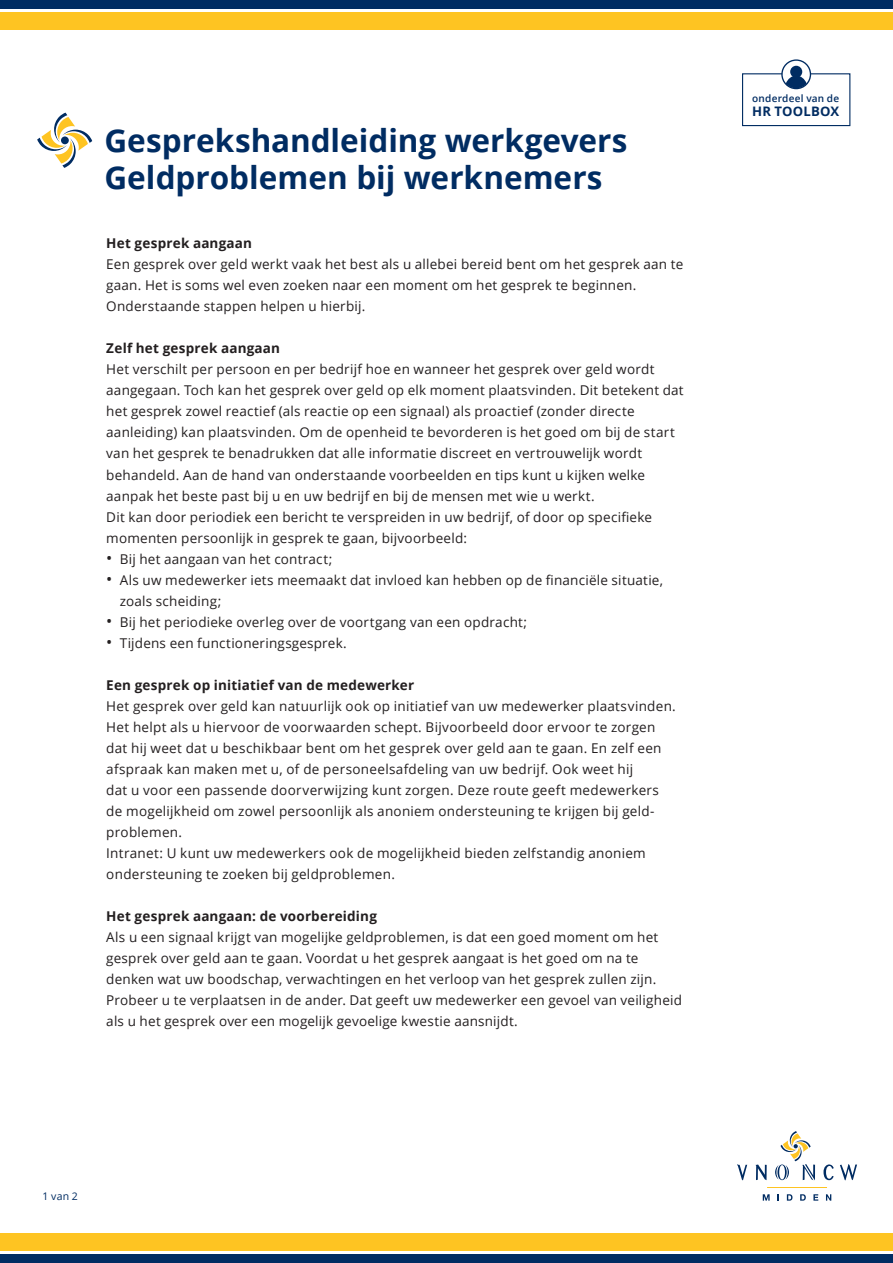
<style>
.page{position:relative;width:893px;height:1263px;background:#fff}
.page>*{position:absolute;margin:0;border:0;box-sizing:border-box;transform-origin:0 0}
.t1{font:700 31.5px "Open Sans";color:#002c62}
.t2{font:13.5px/21px "Open Sans";letter-spacing:.015em;color:#231f20}
.t3{font:700 13.5px "Open Sans";letter-spacing:.015em;color:#231f20}
.t4{font:700 13.05px "Open Sans";letter-spacing:.015em;color:#002c62}
.t5{font:10.5px "Open Sans";color:#002c62}
.t6{font:600 10.05px "Open Sans";letter-spacing:.02em;color:#002c62}
.s1{font-size:16.5px}
</style>
<div class="page">
<svg style="left:763px;top:1194px;width:7px;height:6px"></svg>
<svg style="left:777px;top:1194px;width:2px;height:6px"></svg>
<svg style="left:787px;top:1194px;width:5px;height:6px"></svg>
<svg style="left:800px;top:1194px;width:6px;height:6px"></svg>
<svg style="left:813px;top:1194px;width:5px;height:6px"></svg>
<svg style="left:826px;top:1194px;width:5px;height:6px"></svg>
<hr style="left:767px;top:1187px;width:60px;height:1px;background:#fec422">
<svg style="left:823px;top:1164px;width:11px;height:16px"></svg>
<svg style="left:737px;top:1164px;width:10px;height:16px"></svg>
<svg style="left:755px;top:1164px;width:12px;height:16px"></svg>
<svg style="left:840px;top:1164px;width:17px;height:16px"></svg>
<svg style="left:775px;top:1131px;width:40px;height:49px"></svg>
<div style="left:0;top:0;width:893px;height:9px;background:#002c62"></div>
<div style="left:0;top:13px;width:893px;height:17px;background:#fec422"></div>
<div style="left:0;top:1254px;width:893px;height:9px;background:#002c62"></div>
<div style="left:0;top:1233px;width:893px;height:17px;background:#fec422"></div>
<svg style="left:37px;top:113px;width:55px;height:55px"></svg>
<div style="left:781px;top:59px;width:30px;height:30px;border:1px solid #002c62;border-radius:50%"></div>
<div style="left:790px;top:66px;width:12px;height:12px;background:#002c62;border-radius:50%"></div>
<svg style="left:742px;top:73px;width:109px;height:54px"></svg>
<p class="t1" style="left:104px;top:118px;width:525px">Gesprekshandleiding werkgevers</p>
<p class="t1" style="left:104px;top:155px;width:500px">Geldproblemen bij werknemers</p>
<p class="t3" style="left:106px;top:234px;width:147px">Het gesprek aangaan</p>
<p class="t2" style="left:106px;top:254px;width:579px">Een gesprek over geld werkt vaak het best als u allebei bereid bent om het gesprek aan te gaan. Het is soms wel even zoeken naar een moment om het gesprek te beginnen.<br>Onderstaande stappen helpen u hierbij.</p>
<p class="t3" style="left:106px;top:339px;width:175px">Zelf het gesprek aangaan</p>
<p class="t2" style="left:106px;top:359px;width:579px">Het verschilt per persoon en per bedrijf hoe en wanneer het gesprek over geld wordt aangegaan. Toch kan het gesprek over geld op elk moment plaatsvinden. Dit betekent dat het gesprek zowel reactief (als reactie op een signaal) als proactief (zonder directe aanleiding) kan plaatsvinden. Om de openheid te bevorderen is het goed om bij de start van het gesprek te benadrukken dat alle informatie discreet en vertrouwelijk wordt behandeld. Aan de hand van onderstaande voorbeelden en tips kunt u kijken welke aanpak het beste past bij u en uw bedrijf en bij de mensen met wie u werkt.</p>
<p class="t2" style="left:106px;top:506px;width:547px">Dit kan door periodiek een bericht te verspreiden in uw bedrijf, of door op specifieke momenten persoonlijk in gesprek te gaan, bijvoorbeeld:</p>
<p class="t2" style="left:106px;top:548px;width:227px"><span class="s1">•</span> Bij het aangaan van het contract;</p>
<p class="t2" style="left:120px;top:569px;width:545px;text-indent:-13px"><span class="s1">•</span> Als uw medewerker iets meemaakt dat invloed kan hebben op de financiële situatie, zoals scheiding;</p>
<p class="t2" style="left:106px;top:611px;width:422px"><span class="s1">•</span> Bij het periodieke overleg over de voortgang van een opdracht;</p>
<p class="t2" style="left:106px;top:632px;width:242px"><span class="s1">•</span> Tijdens een functioneringsgesprek.</p>
<p class="t3" style="left:106px;top:675px;width:309px">Een gesprek op initiatief van de medewerker</p>
<p class="t2" style="left:106px;top:695px;width:571px">Het gesprek over geld kan natuurlijk ook op initiatief van uw medewerker plaatsvinden.<br>Het helpt als u hiervoor de voorwaarden schept. Bijvoorbeeld door ervoor te zorgen dat hij weet dat u beschikbaar bent om het gesprek over geld aan te gaan. En zelf een afspraak kan maken met u, of de personeelsafdeling van uw bedrijf. Ook weet hij<br>dat u voor een passende doorverwijzing kunt zorgen. Deze route geeft medewerkers de mogelijkheid om zowel persoonlijk als anoniem ondersteuning te krijgen bij geld&shy;problemen.</p>
<p class="t2" style="left:106px;top:842px;width:541px">Intranet: U kunt uw medewerkers ook de mogelijkheid bieden zelfstandig anoniem ondersteuning te zoeken bij geldproblemen.</p>
<p class="t3" style="left:106px;top:906px;width:272px">Het gesprek aangaan: de voorbereiding</p>
<p class="t2" style="left:106px;top:926px;width:577px">Als u een signaal krijgt van mogelijke geldproblemen, is dat een goed moment om het gesprek over geld aan te gaan. Voordat u het gesprek aangaat is het goed om na te denken wat uw boodschap, verwachtingen en het verloop van het gesprek zullen zijn.<br>Probeer u te verplaatsen in de ander. Dat geeft uw medewerker een gevoel van veiligheid als u het gesprek over een mogelijk gevoelige kwestie aansnijdt.</p>
<p class="t5" style="left:43px;top:1189px;width:37px">1 van 2</p>
<p class="t6" style="left:752px;top:92px;width:88px">onderdeel van de</p>
<p class="t4" style="left:752px;top:102px;width:88px">HR TOOLBOX</p>
</div>
